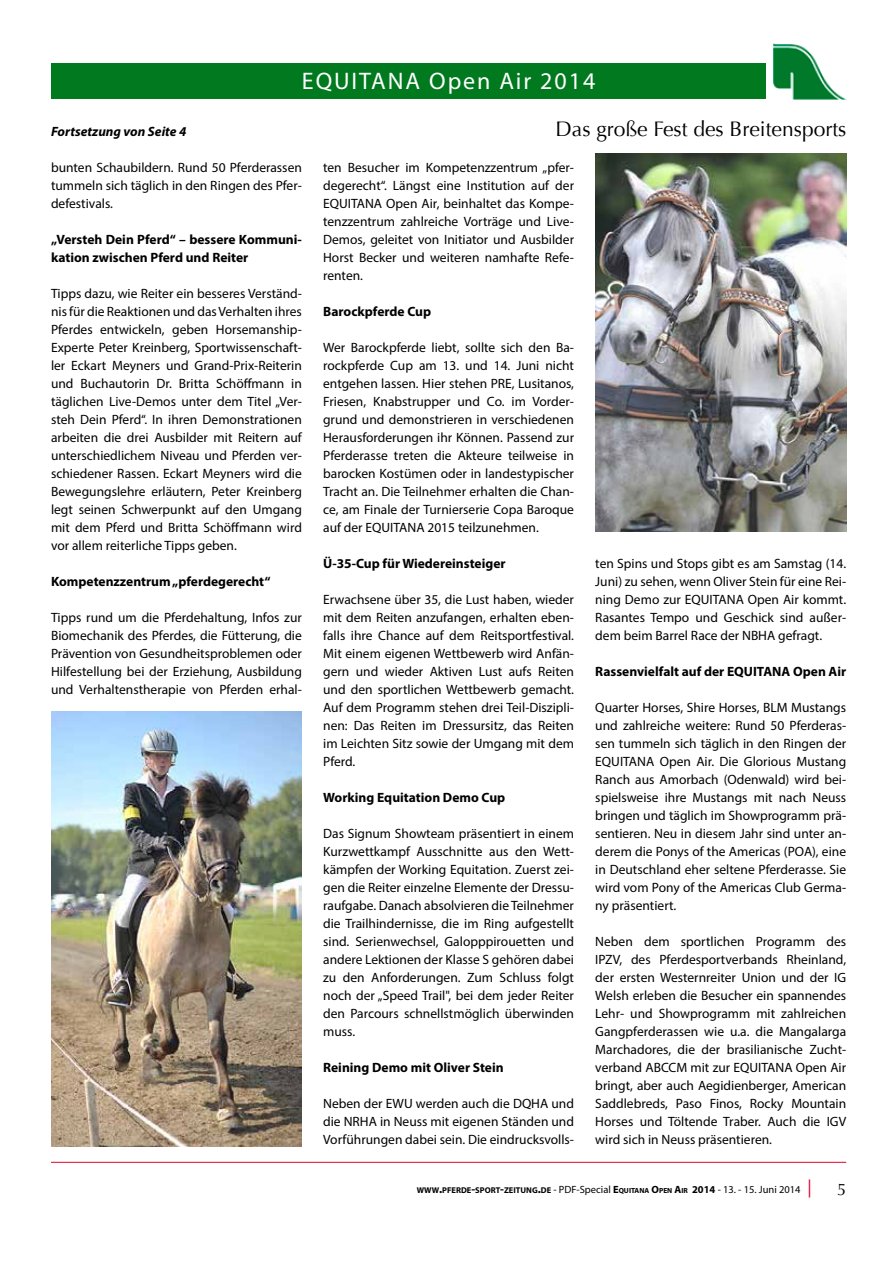
<style>
.page{position:relative;width:893px;height:1263px;background:#fff}
.page>*{position:absolute;margin:0;border:0;box-sizing:border-box;transform-origin:0 0}
.t1{font:24px "Myriad Pro";letter-spacing:.08em;color:#fff}
.t2{font:21px "Optima";color:#000}
.t3{font:16.5px "Optima";color:#000}
.t4{font:13.5px/18px "Myriad Pro";color:#000;text-align:justify}
.t5{font:700 13.5px/18px "Myriad Pro";color:#000}
.t6{font:italic 700 13.5px "Myriad Pro";color:#000}
.t7{font:10.5px "Myriad Pro";color:#000}
.s1{font-weight:700;font-size:8.4px}
.s2{font-weight:700;font-size:12px}
.s3{font-weight:700}
.s4{font-weight:700;font-size:7.35px}
.s5{font-size:18px;color:#e2002f}
</style>
<div class="page">
<hr style="left:51px;top:1162px;width:795px;height:1px;background:#e2002f">
<div style="left:51px;top:64px;width:714px;height:35px;background:#00791f"></div>
<img style="left:773px;top:43px;width:73px;height:57px">
<img style="left:595px;top:154px;width:252px;height:378px">
<img style="left:51px;top:712px;width:251px;height:434px">
<h1 class="t1" style="left:302px;top:66px;width:295px">EQUITANA Open Air 2014</h1>
<p class="t6" style="left:51px;top:122px;width:137px">Fortsetzung von Seite 4</p>
<h2 class="t2" style="left:555px;top:116px;width:292px">Das große Fest des Breitensports</h2>
<p class="t4" style="left:323px;top:158px;width:252px">ten Besucher im Kompetenzzentrum „pfer&shy;degerecht“. Längst eine Institution auf der EQUITANA Open Air, beinhaltet das Kompe&shy;tenzzentrum zahlreiche Vorträge und Live-Demos, geleitet von Initiator und Ausbilder Horst Becker und weiteren namhafte Refe&shy;renten.</p>
<p class="t5" style="left:323px;top:302px;width:110px">Barockpferde Cup</p>
<p class="t4" style="left:323px;top:338px;width:252px">Wer Barockpferde liebt, sollte sich den Ba&shy;rockpferde Cup am 13. und 14. Juni nicht entgehen lassen. Hier stehen PRE, Lusitanos, Friesen, Knabstrupper und Co. im Vorder&shy;grund und demonstrieren in verschiedenen Herausforderungen ihr Können. Passend zur Pferderasse treten die Akteure teilweise in barocken Kostümen oder in landestypischer Tracht an. Die Teilnehmer erhalten die Chan&shy;ce, am Finale der Turnierserie Copa Baroque auf der EQUITANA 2015 teilzunehmen.</p>
<p class="t5" style="left:323px;top:554px;width:184px">Ü-35-Cup für Wiedereinsteiger</p>
<p class="t4" style="left:323px;top:590px;width:252px">Erwachsene über 35, die Lust haben, wieder mit dem Reiten anzufangen, erhalten eben&shy;falls ihre Chance auf dem Reitsportfestival.<br>Mit einem eigenen Wettbewerb wird Anfän&shy;gern und wieder Aktiven Lust aufs Reiten und den sportlichen Wettbewerb gemacht.<br>Auf dem Programm stehen drei Teil-Diszipli&shy;nen: Das Reiten im Dressursitz, das Reiten im Leichten Sitz sowie der Umgang mit dem Pferd.</p>
<p class="t5" style="left:323px;top:788px;width:184px">Working Equitation Demo Cup</p>
<p class="t4" style="left:323px;top:824px;width:252px">Das Signum Showteam präsentiert in einem Kurzwettkampf Ausschnitte aus den Wett&shy;kämpfen der Working Equitation. Zuerst zei&shy;gen die Reiter einzelne Elemente der Dressu&shy;raufgabe. Danach absolvieren die Teilnehmer die Trailhindernisse, die im Ring aufgestellt sind. Serienwechsel, Galopppirouetten und andere Lektionen der Klasse S gehören dabei zu den Anforderungen. Zum Schluss folgt noch der „Speed Trail", bei dem jeder Reiter den Parcours schnellstmöglich überwinden muss.</p>
<p class="t5" style="left:323px;top:1058px;width:182px">Reining Demo mit Oliver Stein</p>
<p class="t4" style="left:323px;top:1094px;width:252px">Neben der EWU werden auch die DQHA und die NRHA in Neuss mit eigenen Ständen und Vorführungen dabei sein. Die eindrucksvolls-</p>
<p class="t4" style="left:51px;top:158px;width:252px">bunten Schaubildern. Rund 50 Pferderassen tummeln sich täglich in den Ringen des Pfer&shy;defestivals.</p>
<p class="t5" style="left:51px;top:230px;width:252px">„Versteh Dein Pferd“ – bessere Kommuni&shy;kation zwischen Pferd und Reiter</p>
<p class="t4" style="left:51px;top:284px;width:252px">Tipps dazu, wie Reiter ein besseres Verständ&shy;nis für die Reaktionen und das Verhalten ihres Pferdes entwickeln, geben Horsemanship-Experte Peter Kreinberg, Sportwissenschaft&shy;ler Eckart Meyners und Grand-Prix-Reiterin und Buchautorin Dr. Britta Schöffmann in täglichen Live-Demos unter dem Titel „Ver&shy;steh Dein Pferd“. In ihren Demonstrationen arbeiten die drei Ausbilder mit Reitern auf unterschiedlichem Niveau und Pferden ver&shy;schiedener Rassen. Eckart Meyners wird die Bewegungslehre erläutern, Peter Kreinberg legt seinen Schwerpunkt auf den Umgang mit dem Pferd und Britta Schöffmann wird vor allem reiterliche Tipps geben.</p>
<p class="t5" style="left:51px;top:572px;width:221px">Kompetenzzentrum „pferdegerecht“</p>
<p class="t4" style="left:51px;top:608px;width:252px">Tipps rund um die Pferdehaltung, Infos zur Biomechanik des Pferdes, die Fütterung, die Prävention von Gesundheitsproblemen oder Hilfestellung bei der Erziehung, Ausbildung und Verhaltenstherapie von Pferden erhal-</p>
<p class="t4" style="left:595px;top:554px;width:252px">ten Spins und Stops gibt es am Samstag (14.<br>Juni) zu sehen, wenn Oliver Stein für eine Rei&shy;ning Demo zur EQUITANA Open Air kommt.<br>Rasantes Tempo und Geschick sind außer&shy;dem beim Barrel Race der NBHA gefragt.</p>
<p class="t5" style="left:595px;top:662px;width:252px">Rassenvielfalt auf der EQUITANA Open Air</p>
<p class="t4" style="left:595px;top:698px;width:252px">Quarter Horses, Shire Horses, BLM Mustangs und zahlreiche weitere: Rund 50 Pferderas&shy;sen tummeln sich täglich in den Ringen der EQUITANA Open Air. Die Glorious Mustang Ranch aus Amorbach (Odenwald) wird bei&shy;spielsweise ihre Mustangs mit nach Neuss bringen und täglich im Showprogramm prä&shy;sentieren. Neu in diesem Jahr sind unter an&shy;derem die Ponys of the Americas (POA), eine in Deutschland eher seltene Pferderasse. Sie wird vom Pony of the Americas Club Germa&shy;ny präsentiert.</p>
<p class="t4" style="left:595px;top:932px;width:252px">Neben dem sportlichen Programm des IPZV, des Pferdesportverbands Rheinland, der ersten Westernreiter Union und der IG Welsh erleben die Besucher ein spannendes Lehr- und Showprogramm mit zahlreichen Gangpferderassen wie u.a. die Mangalarga Marchadores, die der brasilianische Zucht&shy;verband ABCCM mit zur EQUITANA Open Air bringt, aber auch Aegidienberger, American Saddlebreds, Paso Finos, Rocky Mountain Horses und Töltende Traber. Auch die IGV wird sich in Neuss präsentieren.</p>
<p class="t7" style="left:417px;top:1183px;width:396px"><span class="s1">WWW</span><span class="s2">.</span><span class="s1">PFERDE</span><span class="s2">-</span><span class="s1">SPORT</span><span class="s2">-</span><span class="s1">ZEITUNG</span><span class="s2">.</span><span class="s1">DE</span> - PDF-Special <span class="s3">E</span><span class="s4">QUITANA</span> <span class="s3">O</span><span class="s4">PEN</span> <span class="s3">A</span><span class="s4">IR</span> <span class="s3">2014</span> - 13. - 15. Juni 2014 <span class="s5">|</span></p>
<p class="t3" style="left:837px;top:1180px;width:11px">5</p>
</div>
